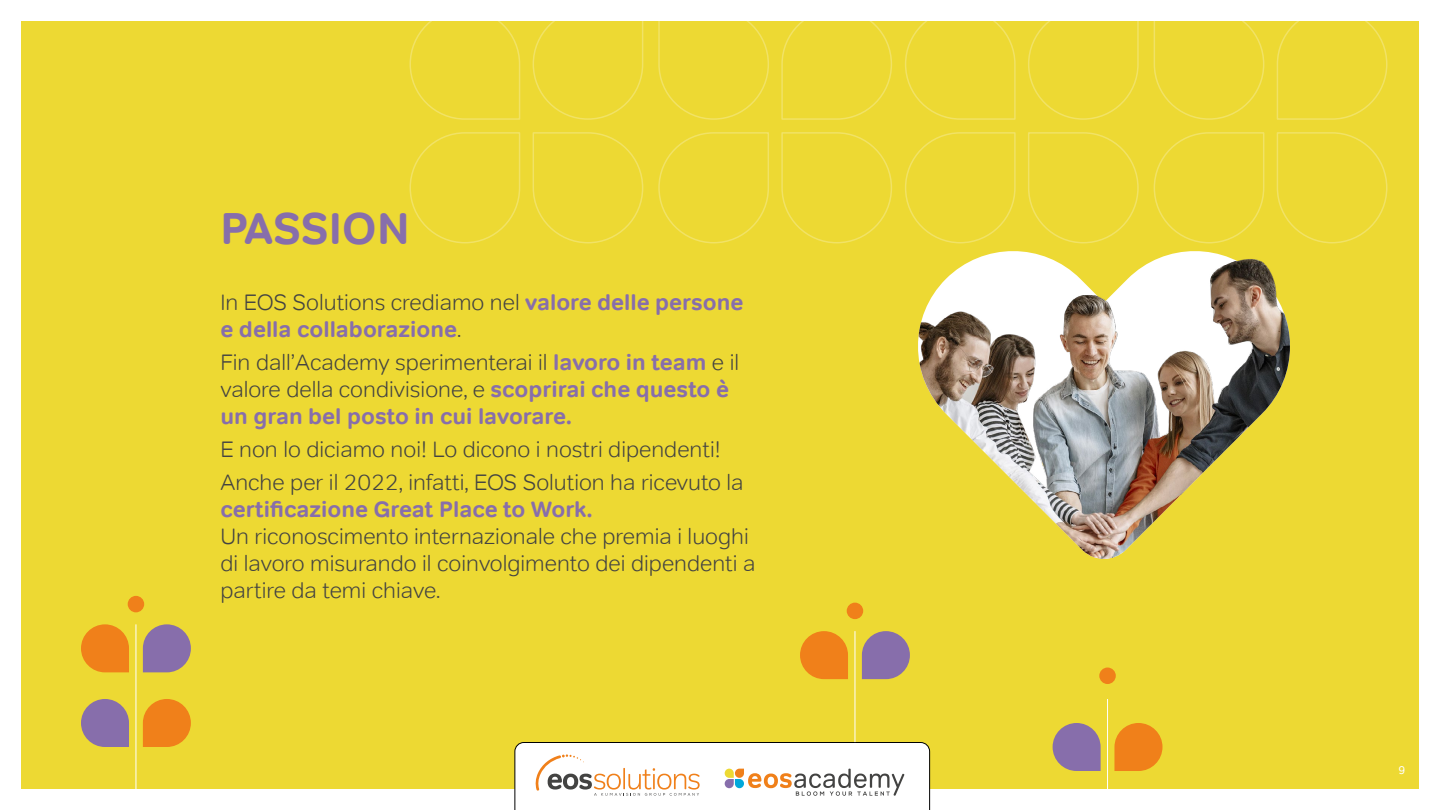
<style>
.page{position:relative;width:1440px;height:810px;background:#fff}
.page>*{position:absolute;margin:0;border:0;box-sizing:border-box;transform-origin:0 0}
.t1{font:700 45px "Tondo";color:#876eab}
.t2{font:700 22.5px/27px "Tondo";color:#876eab}
.t3{font:300 22.5px/27px "Tondo";color:#434342}
.t4{font:11.25px "Tondo";color:#fff}
.s1{font-weight:300;color:#434342}
</style>
<div class="page">
<div style="left:21px;top:21px;width:1398px;height:768px;background:#edd933"></div>
<svg style="left:409px;top:21px;width:483px;height:223px"></svg>
<svg style="left:905px;top:21px;width:483px;height:223px"></svg>
<svg style="left:514px;top:742px;width:416px;height:68px"></svg>
<svg style="left:909px;top:242px;width:390px;height:2px"></svg>
<img style="left:918px;top:251px;width:372px;height:308px">
<hr style="left:136px;top:624px;width:1px;height:165px;background:#fff">
<svg style="left:81px;top:624px;width:48px;height:48px"></svg>
<svg style="left:143px;top:624px;width:48px;height:48px"></svg>
<svg style="left:143px;top:699px;width:48px;height:48px"></svg>
<svg style="left:81px;top:699px;width:48px;height:48px"></svg>
<div style="left:128px;top:596px;width:16px;height:16px;background:#f0801a;border-radius:50%"></div>
<hr style="left:855px;top:631px;width:1px;height:111px;background:#fff">
<svg style="left:800px;top:631px;width:48px;height:48px"></svg>
<svg style="left:862px;top:631px;width:48px;height:48px"></svg>
<hr style="left:1107px;top:699px;width:1px;height:90px;background:#fff">
<svg style="left:1053px;top:723px;width:48px;height:48px"></svg>
<svg style="left:1114px;top:723px;width:49px;height:48px"></svg>
<div style="left:1099px;top:668px;width:17px;height:16px;background:#f0801a;border-radius:50%"></div>
<div style="left:847px;top:603px;width:16px;height:16px;background:#f0801a;border-radius:50%"></div>
<img style="left:1051px;top:251px;width:229px;height:100px">
<h1 class="t1" style="left:220px;top:201px;width:191px">PASSION</h1>
<p class="t2" style="left:220px;top:289px;width:524px"><span class="s1">In EOS Solutions crediamo nel</span> valore delle persone e della collaborazione<span class="s1">.</span></p>
<p class="t2" style="left:220px;top:349px;width:520px"><span class="s1">Fin dall’Academy sperimenterai il</span> lavoro in team <span class="s1">e il valore della condivisione, e</span> scoprirai che questo è un gran bel posto in cui lavorare.</p>
<p class="t3" style="left:220px;top:433px;width:525px;line-height:33px">E non lo diciamo noi! Lo dicono i nostri dipendenti!<br>Anche per il 2022, infatti, EOS Solution ha ricevuto la</p>
<p class="t2" style="left:220px;top:496px;width:373px">certificazione Great Place to Work.</p>
<p class="t3" style="left:220px;top:523px;width:537px">Un riconoscimento internazionale che premia i luoghi di lavoro misurando il coinvolgimento dei dipendenti a partire da temi chiave.</p>
<p class="t4" style="left:1399px;top:764px;width:8px">9</p>
</div>
